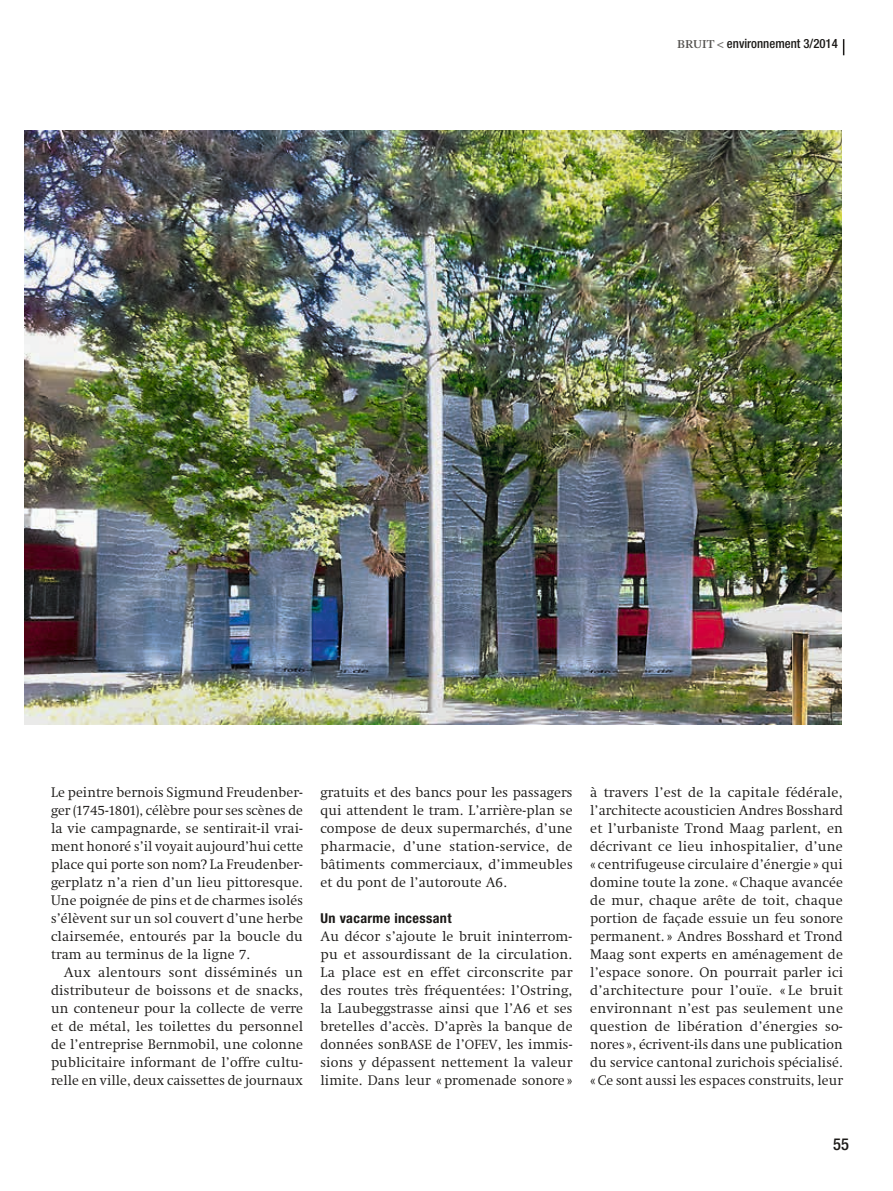
<style>
.page{position:relative;width:893px;height:1191px;background:#fff}
.page>*{position:absolute;margin:0;border:0;box-sizing:border-box;transform-origin:0 0}
.t1{font:500 condensed 16.5px "Helvetica Neue LT Std";color:#1b1917}
.t2{font:300 14.1px/18px "Swift LT Std";letter-spacing:.01em;color:#1b1917;text-align:justify}
.t3{font:700 condensed 13.65px "Helvetica Neue LT Std";letter-spacing:.025em;color:#1b1917;scale:1.04 1}
.t4{font:500 condensed 12.75px "Helvetica Neue LT Std";color:#1b1917}
.s1{font-family:"Arnhem";font-weight:400;font-stretch:normal;color:#52504d}
.s2{font-size:12px;color:#72706e}
.s3{font-size:13.5px}
</style>
<div class="page">
<svg style="left:843px;top:39px;width:1px;height:16px"></svg>
<img style="left:25px;top:131px;width:817px;height:594px">
<p class="t4" style="left:677px;top:36px;width:162px"><span class="s1">BRUIT</span> <span class="s2">&lt;</span> environnement 3/2014</p>
<p class="t2" style="left:51px;top:783px;width:254px">Le peintre bernois Sigmund Freudenber&shy;ger (1745-1801), célèbre pour ses scènes de la vie campagnarde, se sentirait-il vrai&shy;ment honoré s’il voyait aujourd’hui cette place qui porte son nom? La Freudenber&shy;gerplatz n’a rien d’un lieu pittoresque.<br>Une poignée de pins et de charmes isolés s’élèvent sur un sol couvert d’une herbe clairsemée, entourés par la boucle du tram au terminus de la ligne 7.</p>
<p class="t2" style="left:51px;top:963px;width:254px;text-indent:13px">Aux alentours sont disséminés un distributeur de boissons et de snacks, un conteneur pour la collecte de verre et de métal, les toilettes du personnel de l’entreprise Bernmobil, une colonne publicitaire informant de l’offre cultu&shy;relle en ville, deux caissettes de journaux</p>
<p class="t2" style="left:320px;top:783px;width:254px">gratuits et des bancs pour les passagers qui attendent le tram. L’arrière-plan se compose de deux supermarchés, d’une pharmacie, d’une station-service, de bâtiments commerciaux, d’immeubles et du pont de l’autoroute A6.</p>
<p class="t3" style="left:320px;top:909px;width:128px">Un vacarme incessant</p>
<p class="t2" style="left:320px;top:927px;width:254px">Au décor s’ajoute le bruit ininterrom&shy;pu et assourdissant de la circulation.<br>La place est en effet circonscrite par des routes très fréquentées: l’Ostring, la Laubeggstrasse ainsi que l’A6 et ses bretelles d’accès. D’après la banque de données son<span class="s3">BASE</span> de l’<span class="s3">OFEV</span>, les immis&shy;sions y dépassent nettement la valeur limite. Dans leur « promenade sonore »</p>
<p class="t2" style="left:590px;top:783px;width:254px">à travers l’est de la capitale fédérale, l’architecte acousticien Andres Bosshard et l’urbaniste Trond Maag parlent, en décrivant ce lieu inhospitalier, d’une « centrifugeuse circulaire d’énergie » qui domine toute la zone. «Chaque avancée de mur, chaque arête de toit, chaque portion de façade essuie un feu sonore permanent. » Andres Bosshard et Trond Maag sont experts en aménagement de l’espace sonore. On pourrait parler ici d’architecture pour l’ouïe. « Le bruit environnant n’est pas seulement une question de libération d’énergies so&shy;nores », écrivent-ils dans une publication du service cantonal zurichois spécialisé. «Ce sont aussi les espaces construits, leur</p>
<p class="t1" style="left:833px;top:1133px;width:17px">55</p>
</div>
